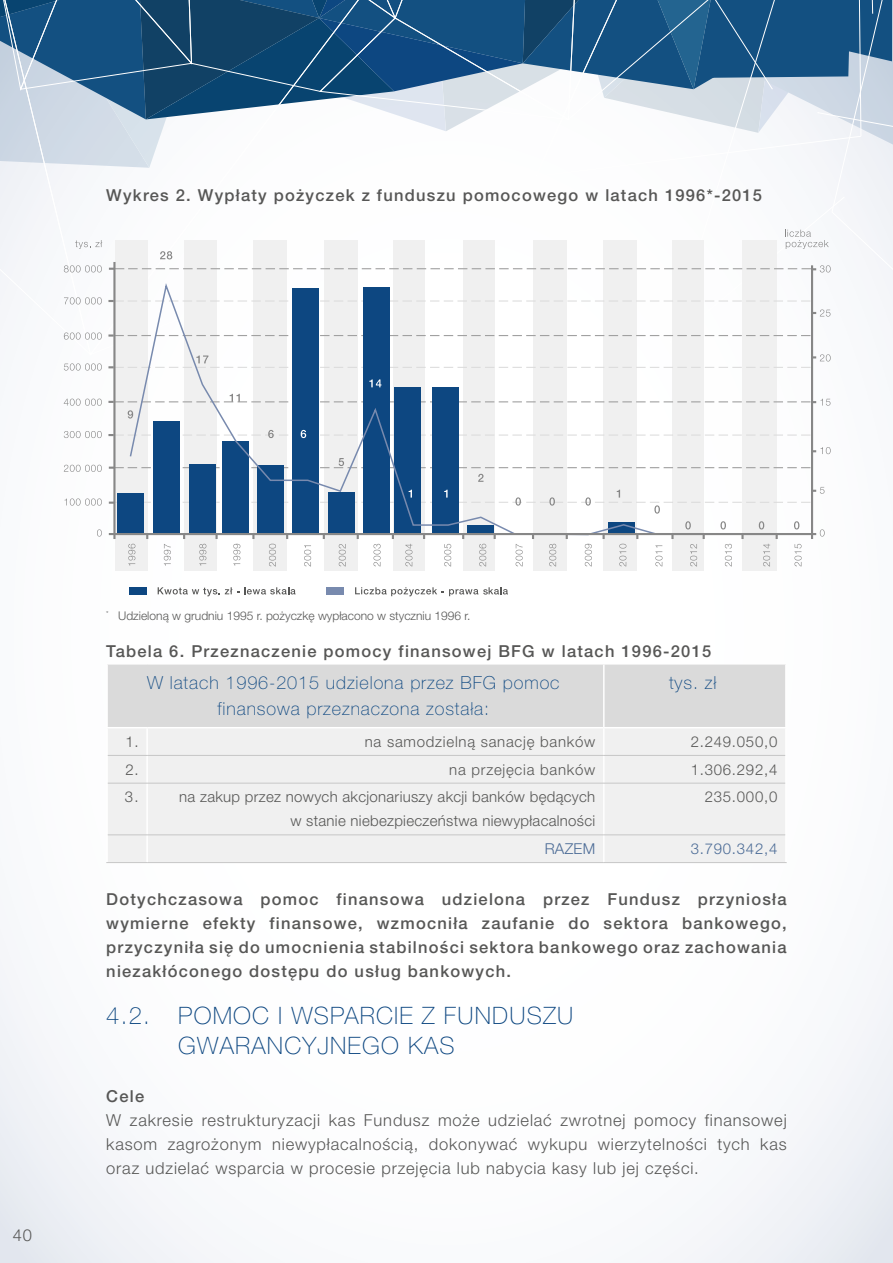
<style>
.page{position:relative;width:893px;height:1263px;background:#fff}
.page>*{position:absolute;margin:0;border:0;box-sizing:border-box;transform-origin:0 0}
.t1{font:100 24px/30px "Helvetica Neue LT Pro";letter-spacing:.05em;color:#0d4781}
.t2{font:100 18px/25.5px "Helvetica Neue LT Pro";letter-spacing:.05em;color:#0d4781;text-align:center}
.t3{font:500 16.5px/24px "Helvetica Neue LT Pro";letter-spacing:.075em;color:#575756;text-align:justify}
.t4{font:300 16.5px/24px "Helvetica Neue LT Pro";letter-spacing:.05em;color:#575756;text-align:justify}
.t5{font:300 15px/24px "Helvetica Neue LT Pro";letter-spacing:.02em;color:#575756;text-align:right}
.t6{font:300 15px "Helvetica Neue LT Pro";letter-spacing:.05em;color:#575756}
.t7{font:300 15px "Helvetica Neue LT Pro";letter-spacing:.035em;color:#4b6b96}
.t8{font:300 12px "Helvetica Neue LT Pro";color:#575756}
</style>
<div class="page">
<svg style="left:892px;top:957px;width:1px;height:306px"></svg>
<div style="left:107px;top:664px;width:497px;height:64px;background:#dadada"></div>
<div style="left:604px;top:664px;width:182px;height:64px;background:#dadada"></div>
<div style="left:108px;top:729px;width:677px;height:26px;background:#f0f0f0"></div>
<div style="left:108px;top:756px;width:677px;height:106px;background:#f0f0f0"></div>
<hr style="left:146px;top:728px;width:2px;height:27px;background:#fff">
<hr style="left:603px;top:728px;width:2px;height:27px;background:#fff">
<hr style="left:146px;top:756px;width:2px;height:27px;background:#fff">
<hr style="left:603px;top:756px;width:2px;height:27px;background:#fff">
<hr style="left:146px;top:783px;width:2px;height:52px;background:#fff">
<hr style="left:603px;top:783px;width:2px;height:52px;background:#fff">
<hr style="left:146px;top:835px;width:2px;height:27px;background:#fff">
<hr style="left:603px;top:835px;width:2px;height:27px;background:#fff">
<hr style="left:108px;top:755px;width:39px;height:1px;background:#c6c6c6">
<hr style="left:147px;top:755px;width:457px;height:1px;background:#c6c6c6">
<hr style="left:604px;top:755px;width:181px;height:1px;background:#c6c6c6">
<hr style="left:108px;top:783px;width:39px;height:1px;background:#c6c6c6">
<hr style="left:147px;top:783px;width:457px;height:1px;background:#c6c6c6">
<hr style="left:604px;top:783px;width:181px;height:1px;background:#c6c6c6">
<hr style="left:108px;top:835px;width:39px;height:1px;background:#c6c6c6">
<hr style="left:147px;top:835px;width:457px;height:1px;background:#c6c6c6">
<hr style="left:604px;top:835px;width:181px;height:1px;background:#c6c6c6">
<hr style="left:106px;top:862px;width:41px;height:1px;background:#c6c6c6">
<hr style="left:147px;top:862px;width:457px;height:1px;background:#c6c6c6">
<hr style="left:604px;top:862px;width:183px;height:1px;background:#c6c6c6">
<hr style="left:106px;top:664px;width:2px;height:63px;background:#fff">
<hr style="left:603px;top:664px;width:2px;height:63px;background:#fff">
<hr style="left:106px;top:727px;width:41px;height:1px;background:#fff">
<hr style="left:147px;top:727px;width:457px;height:1px;background:#fff">
<hr style="left:785px;top:664px;width:2px;height:63px;background:#fff">
<hr style="left:604px;top:727px;width:183px;height:1px;background:#fff">
<div style="left:115px;top:240px;width:32px;height:331px;background:#f0f0f0"></div>
<div style="left:253px;top:240px;width:34px;height:331px;background:#f0f0f0"></div>
<div style="left:533px;top:240px;width:34px;height:331px;background:#f0f0f0"></div>
<div style="left:393px;top:240px;width:31px;height:331px;background:#f0f0f0"></div>
<div style="left:672px;top:240px;width:32px;height:331px;background:#f0f0f0"></div>
<div style="left:742px;top:240px;width:35px;height:331px;background:#f0f0f0"></div>
<div style="left:184px;top:240px;width:33px;height:331px;background:#f0f0f0"></div>
<div style="left:324px;top:240px;width:34px;height:331px;background:#f0f0f0"></div>
<div style="left:604px;top:240px;width:33px;height:331px;background:#f0f0f0"></div>
<div style="left:463px;top:240px;width:32px;height:331px;background:#f0f0f0"></div>
<hr style="left:811px;top:265px;width:2px;height:274px;background:#878787">
<svg style="left:97px;top:529px;width:5px;height:7px"></svg>
<svg style="left:64px;top:498px;width:38px;height:8px"></svg>
<svg style="left:128px;top:544px;width:7px;height:22px"></svg>
<svg style="left:164px;top:544px;width:7px;height:22px"></svg>
<svg style="left:199px;top:544px;width:7px;height:22px"></svg>
<svg style="left:233px;top:544px;width:7px;height:22px"></svg>
<svg style="left:269px;top:544px;width:7px;height:22px"></svg>
<svg style="left:304px;top:545px;width:7px;height:21px"></svg>
<svg style="left:339px;top:544px;width:7px;height:22px"></svg>
<svg style="left:373px;top:544px;width:8px;height:22px"></svg>
<svg style="left:405px;top:544px;width:7px;height:22px"></svg>
<svg style="left:444px;top:544px;width:7px;height:22px"></svg>
<svg style="left:479px;top:544px;width:7px;height:22px"></svg>
<svg style="left:516px;top:544px;width:7px;height:22px"></svg>
<svg style="left:549px;top:544px;width:7px;height:22px"></svg>
<svg style="left:585px;top:544px;width:7px;height:22px"></svg>
<svg style="left:619px;top:544px;width:7px;height:22px"></svg>
<svg style="left:655px;top:545px;width:7px;height:21px"></svg>
<svg style="left:690px;top:544px;width:7px;height:22px"></svg>
<svg style="left:794px;top:544px;width:8px;height:22px"></svg>
<svg style="left:725px;top:544px;width:7px;height:22px"></svg>
<svg style="left:64px;top:465px;width:38px;height:7px"></svg>
<svg style="left:64px;top:431px;width:38px;height:7px"></svg>
<svg style="left:64px;top:399px;width:38px;height:7px"></svg>
<hr style="left:113px;top:262px;width:3px;height:277px;background:#878787">
<div style="left:117px;top:493px;width:27px;height:41px;background:#0d4781"></div>
<svg style="left:820px;top:529px;width:5px;height:7px"></svg>
<svg style="left:158px;top:587px;width:138px;height:9px"></svg>
<svg style="left:129px;top:371px;width:643px;height:165px"></svg>
<svg style="left:108px;top:430px;width:702px;height:8px"></svg>
<svg style="left:369px;top:379px;width:12px;height:8px"></svg>
<svg style="left:685px;top:521px;width:6px;height:8px"></svg>
<svg style="left:759px;top:521px;width:5px;height:8px"></svg>
<svg style="left:794px;top:521px;width:5px;height:8px"></svg>
<svg style="left:720px;top:521px;width:6px;height:8px"></svg>
<div style="left:129px;top:587px;width:18px;height:7px;background:#0d4781"></div>
<svg style="left:355px;top:587px;width:153px;height:9px"></svg>
<div style="left:327px;top:587px;width:17px;height:7px;background:#788aae"></div>
<svg style="left:763px;top:544px;width:7px;height:22px"></svg>
<hr style="left:109px;top:533px;width:707px;height:2px;background:#878787">
<svg style="left:109px;top:447px;width:722px;height:67px"></svg>
<svg style="left:108px;top:394px;width:722px;height:25px"></svg>
<svg style="left:0;top:0;width:893px;height:371px"></svg>
<p class="t3" style="left:106px;top:183px;width:657px">Wykres 2. Wypłaty pożyczek z funduszu pomocowego w latach 1996*-2015</p>
<p class="t4" style="left:13px;top:1223px;width:21px">40</p>
<p class="t8" style="left:106px;top:608px;width:366px"><sup>*</sup> Udzieloną w grudniu 1995 r. pożyczkę wypłacono w styczniu 1996 r.</p>
<p class="t3" style="left:106px;top:639px;width:606px">Tabela 6. Przeznaczenie pomocy finansowej BFG w latach 1996-2015</p>
<p class="t2" style="left:147px;top:670px;width:414px">W latach 1996-2015 udzielona przez BFG pomoc finansowa przeznaczona została:</p>
<p class="t2" style="left:669px;top:670px;width:49px">tys. zł</p>
<p class="t5" style="left:125px;top:729px;width:15px">1.</p>
<p class="t6" style="left:365px;top:732px;width:232px">na samodzielną sanację banków</p>
<p class="t5" style="left:691px;top:729px;width:88px">2.249.050,0</p>
<p class="t5" style="left:125px;top:757px;width:15px">2.</p>
<p class="t6" style="left:449px;top:760px;width:148px">na przejęcia banków</p>
<p class="t5" style="left:691px;top:757px;width:88px">1.306.292,4</p>
<p class="t5" style="left:125px;top:785px;width:15px">3.</p>
<p class="t5" style="left:179px;top:785px;width:418px">na zakup przez nowych akcjonariuszy akcji banków będących w stanie niebezpieczeństwa niewypłacalności</p>
<p class="t5" style="left:705px;top:785px;width:74px">235.000,0</p>
<p class="t7" style="left:545px;top:839px;width:52px">RAZEM</p>
<p class="t7" style="left:691px;top:839px;width:88px">3.790.342,4</p>
<p class="t3" style="left:106px;top:887px;width:682px">Dotychczasowa pomoc finansowa udzielona przez Fundusz przyniosła wymierne efekty finansowe, wzmocniła zaufanie do sektora bankowego, przyczyniła się do umocnienia stabilności sektora bankowego oraz zachowania niezakłóconego dostępu do usług bankowych.</p>
<h1 class="t1" style="left:178px;top:1000px;width:397px;text-indent:-72px">4.2. POMOC I WSPARCIE Z FUNDUSZU<br>GWARANCYJNEGO KAS</h1>
<p class="t3" style="left:106px;top:1084px;width:39px">Cele</p>
<p class="t4" style="left:106px;top:1107px;width:682px">W zakresie restrukturyzacji kas Fundusz może udzielać zwrotnej pomocy finansowej kasom zagrożonym niewypłacalnością, dokonywać wykupu wierzytelności tych kas oraz udzielać wsparcia w procesie przejęcia lub nabycia kasy lub jej części.</p>
</div>
